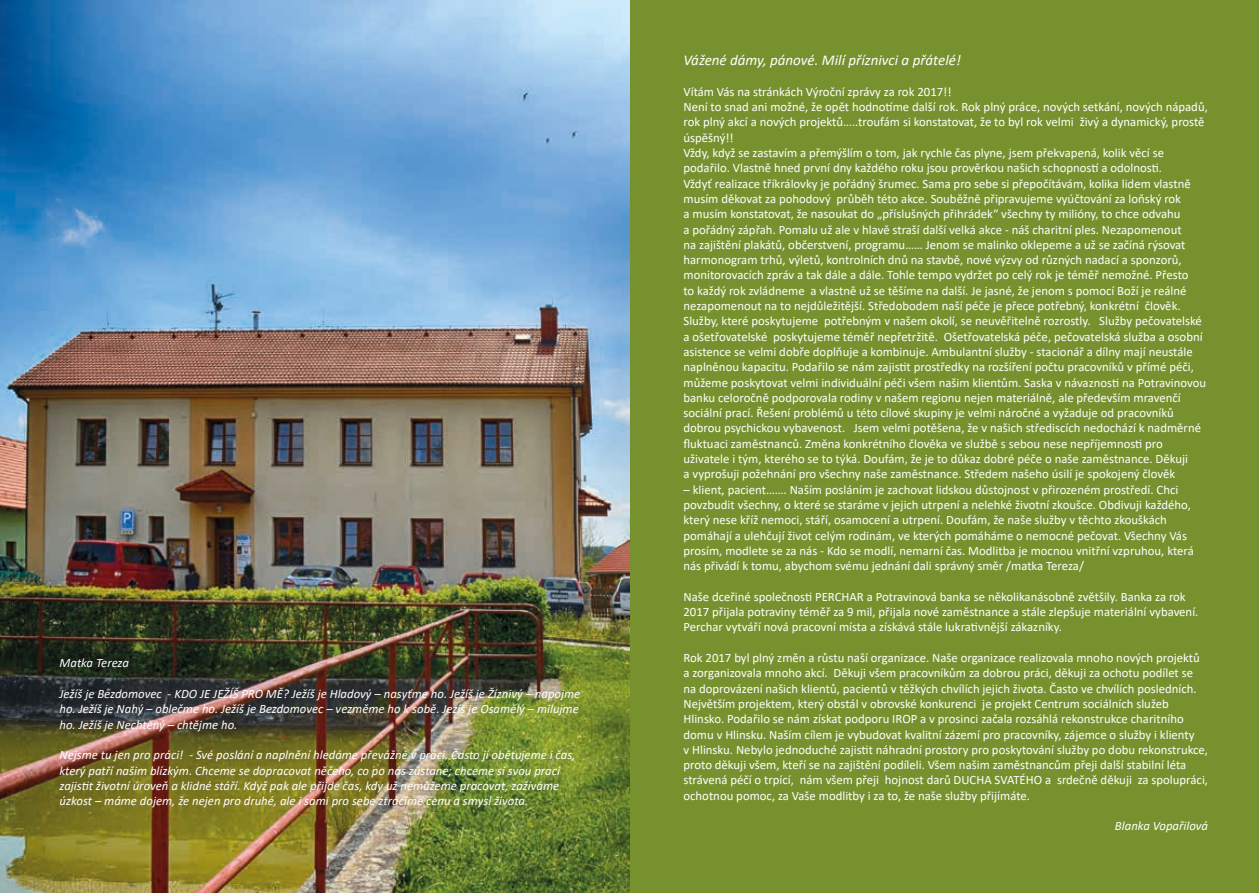
<style>
.page{position:relative;width:1259px;height:893px;background:#fff}
.page>*{position:absolute;margin:0;border:0;box-sizing:border-box;transform-origin:0 0}
.t1{font:italic 15px "Calibri";color:#fff}
.t2{font:12.75px/15.3px "Calibri";color:#fff}
.t3{font:italic 12.75px/15.3px "Calibri";color:#fff}
</style>
<div class="page">
<div style="left:629px;top:0;width:630px;height:893px;background:#78912f"></div>
<img style="left:0;top:0;width:629px;height:893px">
<p class="t3" style="left:60px;top:655px;width:71px">Matka Tereza</p>
<p class="t3" style="left:60px;top:686px;width:522px">Ježíš je Bezdomovec - KDO JE JEŽÍŠ PRO MĚ? Ježíš je Hladový – nasyťme ho. Ježíš je Žíznivý – napojme ho. Ježíš je Nahý – oblečme ho. Ježíš je Bezdomovec – vezměme ho k sobě. Ježíš je Osamělý – milujme ho. Ježíš je Nechtěný – chtějme ho.</p>
<p class="t3" style="left:60px;top:747px;width:517px">Nejsme tu jen pro práci! - Své poslání a naplnění hledáme převážně v práci. Často jí obětujeme i čas, který patří našim blízkým. Chceme se dopracovat něčeho, co po nás zůstane; chceme si svou prací zajistit životní úroveň a klidné stáří. Když pak ale přijde čas, kdy už nemůžeme pracovat, zažíváme úzkost – máme dojem, že nejen pro druhé, ale i sami pro sebe ztrácíme cenu a smysl života.</p>
<p class="t1" style="left:683px;top:50px;width:279px">Vážené dámy, pánové. Milí příznivci a přátelé!</p>
<p class="t2" style="left:683px;top:84px;width:526px">Vítám Vás na stránkách Výroční zprávy za rok 2017!!<br>Není to snad ani možné, že opět hodnotíme další rok. Rok plný práce, nových setkání, nových nápadů, rok plný akcí a nových projektů…..troufám si konstatovat, že to byl rok velmi živý a dynamický, prostě úspěšný!!<br>Vždy, když se zastavím a přemýšlím o tom, jak rychle čas plyne, jsem překvapená, kolik věcí se podařilo. Vlastně hned první dny každého roku jsou prověrkou našich schopností a odolnosti.<br>Vždyť realizace tříkrálovky je pořádný šrumec. Sama pro sebe si přepočítávám, kolika lidem vlastně musím děkovat za pohodový průběh této akce. Souběžně připravujeme vyúčtování za loňský rok<br>a musím konstatovat, že nasoukat do „příslušných přihrádek“ všechny ty milióny, to chce odvahu<br>a pořádný zápřah. Pomalu už ale v hlavě straší další velká akce - náš charitní ples. Nezapomenout<br>na zajištění plakátů, občerstvení, programu…… Jenom se malinko oklepeme a už se začíná rýsovat harmonogram trhů, výletů, kontrolních dnů na stavbě, nové výzvy od různých nadací a sponzorů, monitorovacích zpráv a tak dále a dále. Tohle tempo vydržet po celý rok je téměř nemožné. Přesto<br>to každý rok zvládneme a vlastně už se těšíme na další. Je jasné, že jenom s pomocí Boží je reálné nezapomenout na to nejdůležitější. Středobodem naší péče je přece potřebný, konkrétní člověk.<br>Služby, které poskytujeme potřebným v našem okolí, se neuvěřitelně rozrostly. Služby pečovatelské a ošetřovatelské poskytujeme téměř nepřetržitě. Ošetřovatelská péče, pečovatelská služba a osobní asistence se velmi dobře doplňuje a kombinuje. Ambulantní služby - stacionář a dílny mají neustále naplněnou kapacitu. Podařilo se nám zajistit prostředky na rozšíření počtu pracovníků v přímé péči, můžeme poskytovat velmi individuální péči všem našim klientům. Saska v návaznosti na Potravinovou banku celoročně podporovala rodiny v našem regionu nejen materiálně, ale především mravenčí sociální prací. Řešení problémů u této cílové skupiny je velmi náročné a vyžaduje od pracovníků dobrou psychickou vybavenost. Jsem velmi potěšena, že v našich střediscích nedochází k nadměrné fluktuaci zaměstnanců. Změna konkrétního člověka ve službě s sebou nese nepříjemnosti pro uživatele i tým, kterého se to týká. Doufám, že je to důkaz dobré péče o naše zaměstnance. Děkuji<br>a vyprošuji požehnání pro všechny naše zaměstnance. Středem našeho úsilí je spokojený člověk</p>
<p class="t2" style="left:683px;top:481px;width:512px">– klient, pacient……. Naším posláním je zachovat lidskou důstojnost v přirozeném prostředí. Chci povzbudit všechny, o které se staráme v jejich utrpení a nelehké životní zkoušce. Obdivuji každého, který nese kříž nemoci, stáří, osamocení a utrpení. Doufám, že naše služby v těchto zkouškách pomáhají a ulehčují život celým rodinám, ve kterých pomáháme o nemocné pečovat. Všechny Vás prosím, modlete se za nás - Kdo se modlí, nemarní čas. Modlitba je mocnou vnitřní vzpruhou, která nás přivádí k tomu, abychom svému jednání dali správný směr /matka Tereza/</p>
<p class="t2" style="left:683px;top:589px;width:516px">Naše dceřiné společnosti PERCHAR a Potravinová banka se několikanásobně zvětšily. Banka za rok<br>2017 přijala potraviny téměř za 9 mil, přijala nové zaměstnance a stále zlepšuje materiální vybavení.<br>Perchar vytváří nová pracovní místa a získává stále lukrativnější zákazníky.</p>
<p class="t2" style="left:683px;top:650px;width:526px">Rok 2017 byl plný změn a růstu naší organizace. Naše organizace realizovala mnoho nových projektů a zorganizovala mnoho akcí. Děkuji všem pracovníkům za dobrou práci, děkuji za ochotu podílet se na doprovázení našich klientů, pacientů v těžkých chvílích jejich života. Často ve chvílích posledních.<br>Největším projektem, který obstál v obrovské konkurenci je projekt Centrum sociálních služeb Hlinsko. Podařilo se nám získat podporu IROP a v prosinci začala rozsáhlá rekonstrukce charitního domu v Hlinsku. Naším cílem je vybudovat kvalitní zázemí pro pracovníky, zájemce o služby i klienty<br>v Hlinsku. Nebylo jednoduché zajistit náhradní prostory pro poskytování služby po dobu rekonstrukce, proto děkuji všem, kteří se na zajištění podíleli. Všem našim zaměstnancům přeji další stabilní léta strávená péčí o trpící, nám všem přeji hojnost darů DUCHA SVATÉHO a srdečně děkuji za spolupráci, ochotnou pomoc, za Vaše modlitby i za to, že naše služby přijímáte.</p>
<p class="t3" style="left:1115px;top:818px;width:95px">Blanka Vopařilová</p>
</div>
